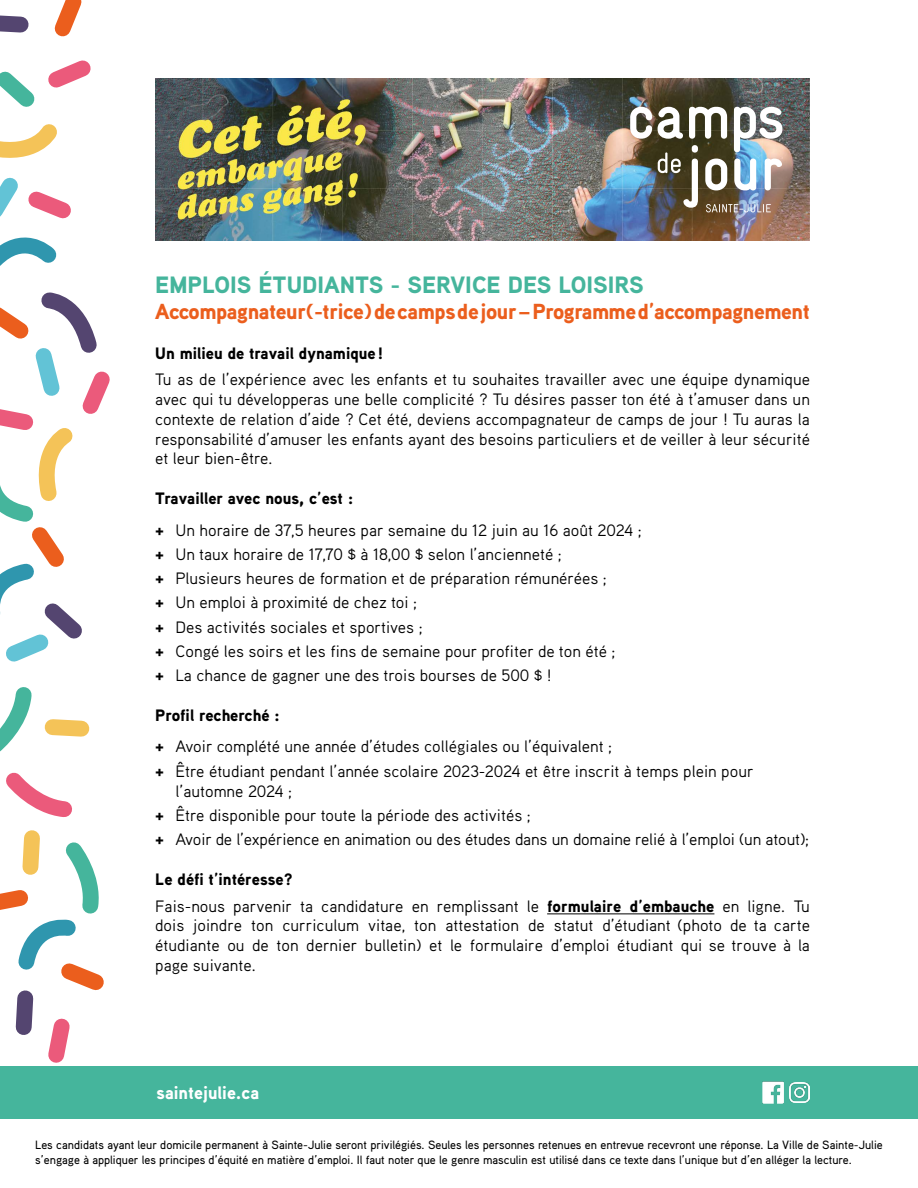
<style>
.page{position:relative;width:918px;height:1188px;background:#fff}
.page>*{position:absolute;margin:0;border:0;box-sizing:border-box;transform-origin:0 0}
.t1{font:900 23.7px "Aaux Pro";color:#45b59c}
.t2{font:900 21.75px "Aaux Pro";letter-spacing:-.02em;color:#eb5e1d}
.t3{font:900 18px "Aaux Pro";color:#fff}
.t4{font:16.5px/19.8px "Aaux Pro";color:#000}
.t5{font:900 16.5px "Aaux Pro";color:#000}
.t6{font:500 12px/14.4px "Aaux Pro";color:#000}
.s1{font-weight:900}
</style>
<div class="page">
<hr style="left:547px;top:914px;width:167px;height:1px;background:#000">
<svg style="left:0;top:0;width:110px;height:1063px"></svg>
<div style="left:0;top:1066px;width:918px;height:53px;background:#45b59c"></div>
<img style="left:762px;top:1082px;width:22px;height:21px">
<img style="left:789px;top:1082px;width:21px;height:21px">
<img style="left:155px;top:79px;width:655px;height:162px">
<svg style="left:658px;top:107px;width:25px;height:32px"></svg>
<svg style="left:630px;top:107px;width:22px;height:32px"></svg>
<svg style="left:689px;top:107px;width:38px;height:32px"></svg>
<svg style="left:734px;top:107px;width:48px;height:45px"></svg>
<svg style="left:705px;top:159px;width:22px;height:31px"></svg>
<svg style="left:734px;top:159px;width:22px;height:31px"></svg>
<svg style="left:765px;top:159px;width:17px;height:31px"></svg>
<div style="left:692px;top:145px;width:6px;height:8px;background:#fff;border-radius:3px"></div>
<svg style="left:706px;top:204px;width:65px;height:8px"></svg>
<svg style="left:658px;top:152px;width:40px;height:56px"></svg>
<h1 class="t1" style="left:155px;top:269px;width:490px">EMPLOIS ÉTUDIANTS - SERVICE DES LOISIRS</h1>
<h2 class="t2" style="left:155px;top:297px;width:656px">Accompagnateur(-trice) de camps de jour – Programme d’accompagnement</h2>
<p class="t5" style="left:155px;top:342px;width:230px">Un milieu de travail dynamique !</p>
<p class="t4" style="left:155px;top:369px;width:656px;text-align:justify">Tu as de l’expérience avec les enfants et tu souhaites travailler avec une équipe dynamique avec qui tu développeras une belle complicité ? Tu désires passer ton été à t’amuser dans un contexte de relation d’aide ? Cet été, deviens accompagnateur de camps de jour ! Tu auras la responsabilité d’amuser les enfants ayant des besoins particuliers et de veiller à leur sécurité et leur bien-être.</p>
<p class="t4" style="left:155px;top:483px;width:488px;line-height:31px"><span class="s1">Travailler avec nous, c’est :<br>+</span> Un horaire de 37,5 heures par semaine du 12 juin au 16 août 2024 ;</p>
<p class="t4" style="left:155px;top:541px;width:462px;line-height:24.3px"><span class="s1">+</span> Un taux horaire de 17,70 $ à 18,00 $ selon l’ancienneté ;<br><span class="s1">+</span> Plusieurs heures de formation et de préparation rémunérées ; <span class="s1">+</span> Un emploi à proximité de chez toi ;<br><span class="s1">+</span> Des activités sociales et sportives ;<br><span class="s1">+</span> Congé les soirs et les fins de semaine pour profiter de ton été ; <span class="s1">+</span> La chance de gagner une des trois bourses de 500 $ !</p>
<p class="t4" style="left:155px;top:700px;width:458px;line-height:31px"><span class="s1">Profil recherché :<br>+</span> Avoir complété une année d’études collégiales ou l’équivalent ;</p>
<p class="t4" style="left:175px;top:761px;width:580px;text-indent:-20px"><span class="s1">+</span> Être étudiant pendant l’année scolaire 2023-2024 et être inscrit à temps plein pour l’automne 2024 ;</p>
<p class="t4" style="left:155px;top:802px;width:655px;line-height:24.3px"><span class="s1">+</span> Être disponible pour toute la période des activités ;<br><span class="s1">+</span> Avoir de l’expérience en animation ou des études dans un domaine relié à l’emploi (un atout);</p>
<p class="t4" style="left:155px;top:866px;width:656px;line-height:26.5px"><span class="s1">Le défi t’intéresse?<br></span>Fais-nous parvenir ta candidature en remplissant le <span class="s1">formulaire d’embauche</span> en ligne. Tu</p>
<p class="t4" style="left:155px;top:915px;width:656px;text-align:justify">dois joindre ton curriculum vitae, ton attestation de statut d’étudiant (photo de ta carte étudiante ou de ton dernier bulletin) et le formulaire d’emploi étudiant qui se trouve à la page suivante.</p>
<p class="t3" style="left:157px;top:1081px;width:104px">saintejulie.ca</p>
<p class="t6" style="left:35px;top:1138px;width:849px">Les candidats ayant leur domicile permanent à Sainte-Julie seront privilégiés. Seules les personnes retenues en entrevue recevront une réponse. La Ville de Sainte-Julie s’engage à appliquer les principes d’équité en matière d’emploi. Il faut noter que le genre masculin est utilisé dans ce texte dans l’unique but d’en alléger la lecture.</p>
</div>
